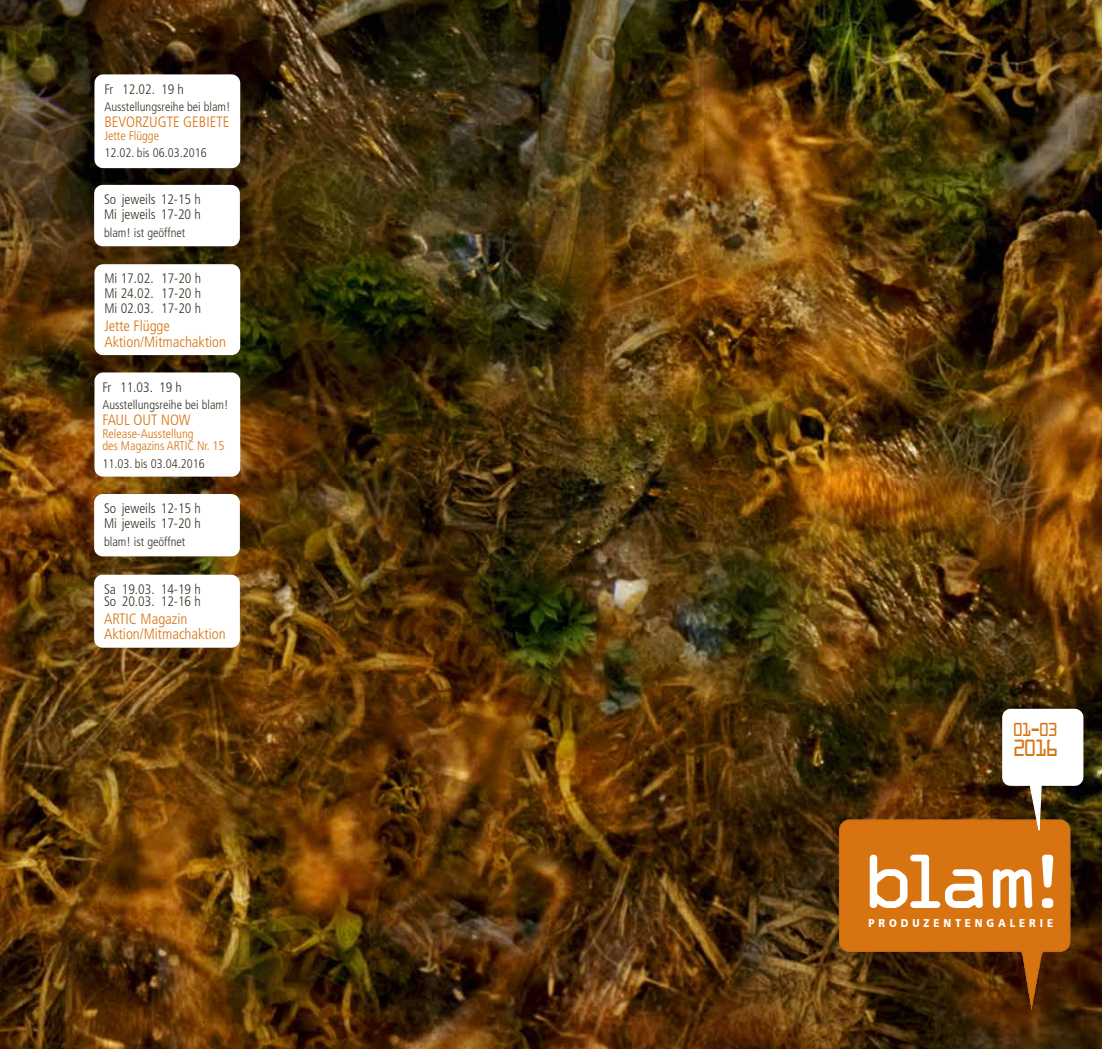
<style>
.page{position:relative;width:1102px;height:1049px;background:#fff}
.page>*{position:absolute;margin:0;border:0;box-sizing:border-box;transform-origin:0 0}
.t1{font:82.12px "OCRA Extended";color:#fff;scale:1.11 1}
.t2{font:25px "OCRA Extended";color:#d77311;scale:.9 1}
.t3{font:20px "OCRA Extended";color:#d77311;scale:.9 1}
.t4{font:300 condensed 15px/16.2px "Frutiger";color:#d77311}
.t5{font:300 condensed 13.75px/15px "Frutiger";color:#393427}
.t6{font:300 condensed 12.5px "Frutiger";color:#393427}
.t7{font:300 condensed 12.5px/12.5px "Frutiger";color:#d77311}
.t8{font:900 11.25px "Frutiger CE";letter-spacing:.39em;color:#fff;scale:.89 1}
</style>
<div class="page">
<img style="left:0;top:0;width:1102px;height:1049px">
<img style="left:839px;top:819px;width:232px;height:191px">
<div style="left:1006px;top:713px;width:73px;height:68px;background:#fff;border-radius:4px"></div>
<div style="left:1002px;top:709px;width:81px;height:77px;border:9px solid #fff;border-radius:4px"></div>
<svg style="left:1028px;top:779px;width:15px;height:61px"></svg>
<div style="left:99px;top:79px;width:137px;height:85px;background:#fff;border-radius:4px"></div>
<div style="left:94px;top:74px;width:146px;height:94px;border:9px solid #fff;border-radius:4px"></div>
<div style="left:99px;top:268px;width:137px;height:83px;background:#fff;border-radius:4px"></div>
<div style="left:94px;top:264px;width:146px;height:91px;border:9px solid #fff;border-radius:4px"></div>
<div style="left:99px;top:377px;width:137px;height:95px;background:#fff;border-radius:4px"></div>
<div style="left:94px;top:372px;width:146px;height:105px;border:9px solid #fff;border-radius:4px"></div>
<div style="left:98px;top:189px;width:138px;height:53px;background:#fff;border-radius:4px"></div>
<div style="left:94px;top:185px;width:146px;height:61px;border:9px solid #fff;border-radius:4px"></div>
<div style="left:98px;top:579px;width:138px;height:64px;background:#fff;border-radius:4px"></div>
<div style="left:94px;top:575px;width:146px;height:73px;border:9px solid #fff;border-radius:4px"></div>
<div style="left:98px;top:498px;width:138px;height:54px;background:#fff;border-radius:4px"></div>
<div style="left:94px;top:494px;width:146px;height:62px;border:9px solid #fff;border-radius:4px"></div>
<p class="t5" style="left:104px;top:82px;width:81px">Fr 12.02. 19 h</p>
<p class="t6" style="left:104px;top:100px;width:128px">Ausstellungsreihe bei blam!</p>
<p class="t4" style="left:104px;top:114px;width:126px">BEVORZUGTE GEBIETE</p>
<p class="t7" style="left:104px;top:129px;width:56px">Jette Flügge</p>
<p class="t6" style="left:104px;top:146px;width:104px">12.02. bis 06.03.2016</p>
<p class="t5" style="left:104px;top:192px;width:98px">So jeweils 12-15 h<br>Mi jeweils 17-20 h</p>
<p class="t6" style="left:104px;top:225px;width:83px">blam! ist geöffnet</p>
<p class="t5" style="left:104px;top:271px;width:98px;text-align:justify">Mi 17.02. 17-20 h Mi 24.02. 17-20 h Mi 02.03. 17-20 h</p>
<p class="t4" style="left:104px;top:318px;width:123px">Jette Flügge<br>Aktion/Mitmachaktion</p>
<p class="t5" style="left:102px;top:380px;width:81px">Fr 11.03. 19 h</p>
<p class="t6" style="left:102px;top:398px;width:128px">Ausstellungsreihe bei blam!</p>
<p class="t4" style="left:102px;top:412px;width:90px">FAUL OUT NOW</p>
<p class="t7" style="left:102px;top:427px;width:124px">Release-Ausstellung<br>des Magazins ARTIC Nr. 15</p>
<p class="t6" style="left:102px;top:456px;width:104px">11.03. bis 03.04.2016</p>
<p class="t5" style="left:104px;top:501px;width:98px">So jeweils 12-15 h<br>Mi jeweils 17-20 h</p>
<p class="t6" style="left:104px;top:534px;width:83px">blam! ist geöffnet</p>
<p class="t5" style="left:104px;top:583px;width:98px;line-height:12.5px">Sa 19.03. 14-19 h<br>So 20.03. 12-16 h</p>
<p class="t4" style="left:104px;top:611px;width:123px;line-height:15px">ARTIC Magazin<br>Aktion/Mitmachaktion</p>
<h3 class="t3" style="left:1012px;top:719px;width:52px">01-03</h3>
<h2 class="t2" style="left:1012px;top:734px;width:53px">2016</h2>
<h1 class="t1" style="left:860px;top:837px;width:195px">blam!</h1>
<p class="t8" style="left:869px;top:916px;width:209px">PRODUZENTENGALERIE</p>
</div>
